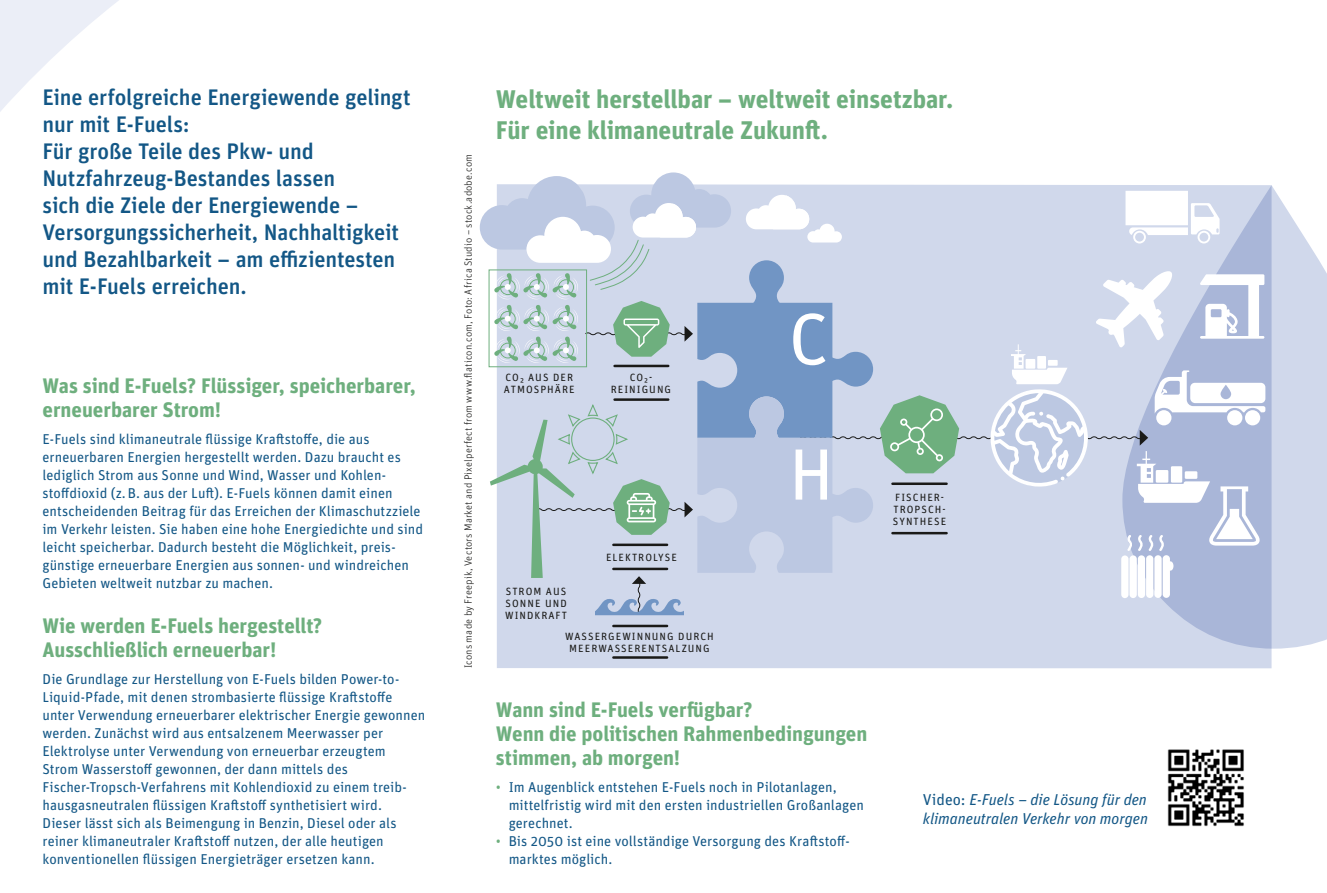
<style>
.page{position:relative;width:1327px;height:893px;background:#fff}
.page>*{position:absolute;margin:0;border:0;box-sizing:border-box;transform-origin:0 0}
.Fließtext{font:72.6px "Unit OT";color:#fff}
.t1{font:700 25.5px "Unit OT";letter-spacing:-.005em;color:#6eaf7e}
.t2{font:500 22.5px/27px "Unit OT";letter-spacing:-.005em;color:#135786}
.t3{font:700 21px/24px "Unit OT";letter-spacing:-.005em;color:#6eaf7e}
.Grundschrift{font:italic 15.75px/19.5px "Unit OT";letter-spacing:-.005em;color:#135786}
.t4{font:14.25px/18px "Unit OT";letter-spacing:.005em;color:#135786}
.Fließtext-2{font:10.5px/12px "Unit OT";letter-spacing:.1em;color:#1a1a18;text-align:center}
.t5{font:300 10.5px "Unit OT";letter-spacing:.02em;color:#1a1a18}
.s1{color:#6eaf7e}
.s2{font-style:normal}
</style>
<div class="page">
<svg style="left:0;top:0;width:119px;height:112px"></svg>
<img style="left:1167px;top:749px;width:77px;height:78px">
<div style="left:497px;top:615px;width:774px;height:53px;background:#d0d8eb"></div>
<svg style="left:1122px;top:185px;width:205px;height:464px;background:#cdd5e9"></svg>
<hr style="left:613px;top:625px;width:54px;height:2px;background:#1a1a18">
<hr style="left:613px;top:656px;width:54px;height:3px;background:#1a1a18">
<svg style="left:480px;top:172px;width:785px;height:443px;background:#c7d2e4"></svg>
<p class="t2" style="left:43px;top:84px;width:369px">Eine erfolgreiche Energiewende gelingt nur mit E-Fuels:</p>
<p class="t2" style="left:43px;top:138px;width:358px">Für große Teile des Pkw- und Nutzfahrzeug-Bestandes lassen<br>sich die Ziele der Energiewende – Versorgungssicherheit, Nachhaltigkeit und Bezahlbarkeit – am effizientesten mit E-Fuels erreichen.</p>
<p class="t3" style="left:43px;top:373px;width:375px">Was sind E-Fuels? Flüssiger, speicherbarer, erneuerbarer Strom!</p>
<p class="t4" style="left:43px;top:430px;width:382px">E-Fuels sind klimaneutrale flüssige Kraftstoffe, die aus erneuerbaren Energien hergestellt werden. Dazu braucht es lediglich Strom aus Sonne und Wind, Wasser und Kohlen&shy;stoffdioxid (z.B. aus der Luft). E-Fuels können damit einen entscheidenden Beitrag für das Erreichen der Klimaschutzziele im Verkehr leisten. Sie haben eine hohe Energiedichte und sind leicht speicherbar. Dadurch besteht die Möglichkeit, preis&shy;günstige erneuerbare Energien aus sonnen- und windreichen Gebieten weltweit nutzbar zu machen.</p>
<p class="t3" style="left:43px;top:613px;width:281px">Wie werden E-Fuels hergestellt?<br>Ausschließlich erneuerbar!</p>
<p class="t4" style="left:43px;top:669px;width:384px">Die Grundlage zur Herstellung von E-Fuels bilden Power-to-Liquid-Pfade, mit denen strombasierte flüssige Kraftstoffe unter Verwendung erneuerbarer elektrischer Energie gewonnen werden. Zunächst wird aus entsalzenem Meerwasser per Elektrolyse unter Verwendung von erneuerbar erzeugtem<br>Strom Wasserstoff gewonnen, der dann mittels des Fischer-Tropsch-Verfahrens mit Kohlendioxid zu einem treib&shy;hausgasneutralen flüssigen Kraftstoff synthetisiert wird.<br>Dieser lässt sich als Beimengung in Benzin, Diesel oder als reiner klimaneutraler Kraftstoff nutzen, der alle heutigen konventionellen flüssigen Energieträger ersetzen kann.</p>
<p class="t5" style="left:462px;top:668px;width:516px;rotate:-90deg">Icons made by Freepik, Vectors Market and Pixelperfect from www.flaticon.com, Foto: Africa Studio – stock.adobe.com</p>
<p class="t1" style="left:496px;top:82px;width:459px">Weltweit herstellbar – weltweit einsetzbar.</p>
<p class="t1" style="left:496px;top:114px;width:333px">Für eine klimaneutrale Zukunft.</p>
<p class="Fließtext-2" style="left:505px;top:372px;width:69px">CO2 AUS DER</p>
<p class="Fließtext-2" style="left:504px;top:384px;width:72px">ATMOSPHÄRE</p>
<p class="Fließtext-2" style="left:611px;top:371px;width:62px">CO2-<br>REINIGUNG</p>
<p class="Fließtext-2" style="left:505px;top:585px;width:63px;text-align:justify">STROM AUS SONNE UND WINDKRAFT</p>
<p class="Fließtext-2" style="left:606px;top:551px;width:72px">ELEKTROLYSE</p>
<p class="Fließtext-2" style="left:565px;top:630px;width:150px">WASSERGEWINNUNG DURCH<br>MEERWASSERENTSALZUNG</p>
<p class="Fließtext" style="left:788px;top:293px;width:42px">C</p>
<p class="Fließtext" style="left:788px;top:428px;width:47px">H</p>
<p class="t3" style="left:496px;top:697px;width:373px">Wann sind E-Fuels verfügbar?<br>Wenn die politischen Rahmenbedingungen stimmen, ab morgen!</p>
<p class="t4" style="left:509px;top:778px;width:357px;text-indent:-13px"><span class="s1">•</span> Im Augenblick entstehen E-Fuels noch in Pilotanlagen, mittelfristig wird mit den ersten industriellen Großanlagen gerechnet.</p>
<p class="t4" style="left:509px;top:832px;width:341px;text-indent:-13px"><span class="s1">•</span> Bis 2050 ist eine vollständige Versorgung des Kraftstoff&shy;marktes möglich.</p>
<p class="Fließtext-2" style="left:895px;top:491px;width:50px">FISCHER-</p>
<p class="Fließtext-2" style="left:893px;top:503px;width:54px">TROPSCH-</p>
<p class="Fließtext-2" style="left:893px;top:515px;width:55px">SYNTHESE</p>
<p class="Grundschrift" style="left:923px;top:789px;width:227px"><span class="s2">Video:</span> E-Fuels – die Lösung für den klimaneutralen Verkehr von morgen</p>
</div>
